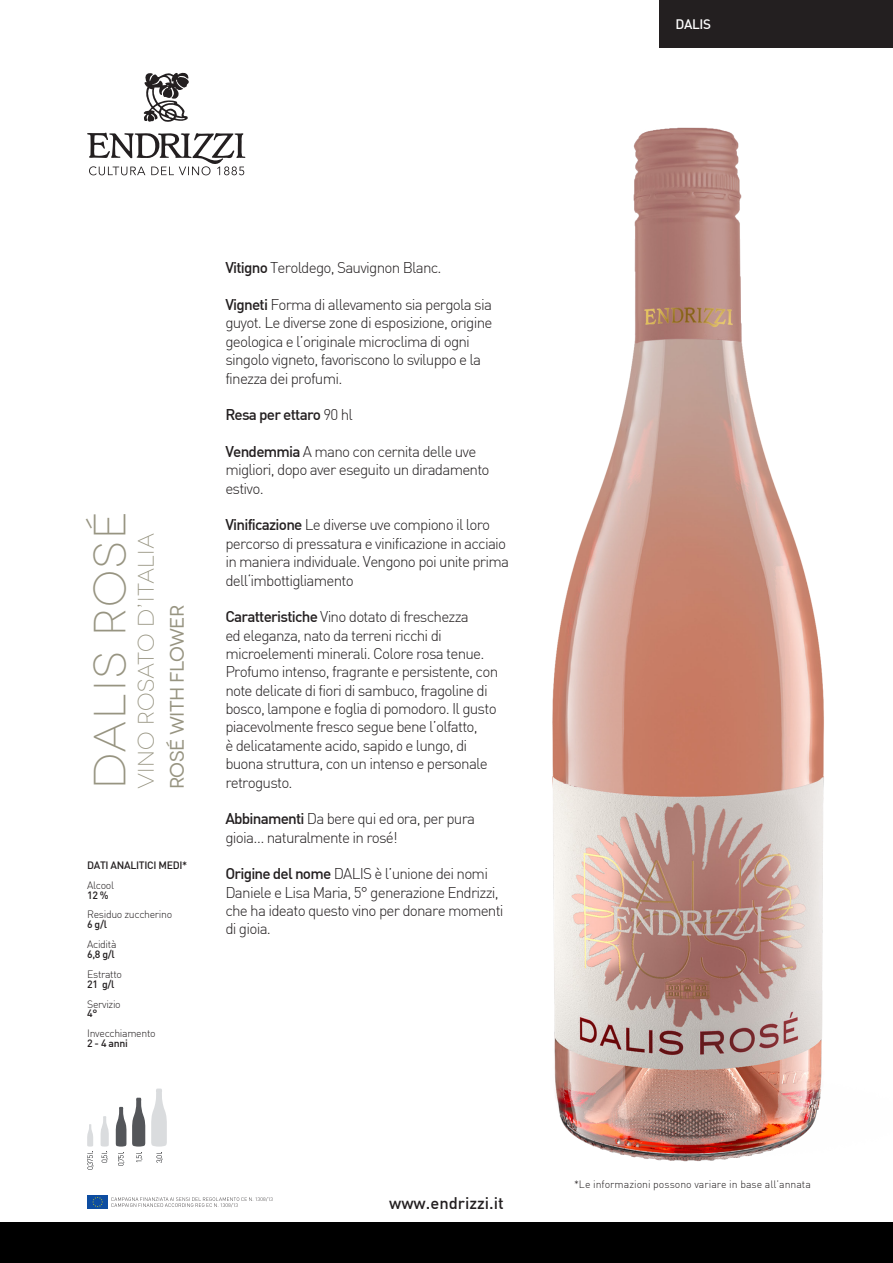
<style>
.page{position:relative;width:893px;height:1263px;background:#fff}
.page>*{position:absolute;margin:0;border:0;box-sizing:border-box;transform-origin:0 0}
.TESTOitalianoVINI{font:300 45px "Novecentowide";letter-spacing:.05em;color:#979481}
.TESTOitalianoVINI-2{font:300 22.5px "Novecentowide";letter-spacing:.015em;color:#979481}
.t1{font:19.5px "Novecentowide";letter-spacing:-.025em;color:#979481}
.t2{font:500 16.5px "DIN";color:#231f20}
.t3{font:300 15.3px/18.3px "DIN";letter-spacing:-.05em;color:#231f20}
.t4{font:500 15.3px "DIN";letter-spacing:-.05em;color:#231f20}
.TESTOitalianoVINI-3{font:500 13.5px "DIN";letter-spacing:-.03em;color:#fff}
.TESTOitalianoVINI-4{font:300 10.5px "DIN";letter-spacing:-.03em;color:#231f20}
.TESTOitalianoVINI-5{font:500 10.5px "DIN";letter-spacing:-.03em;color:#231f20}
.TESTOitalianoVINI-6{font:300 10.5px "DIN";color:#231f20}
.s1{font-weight:500}
.s2{font-weight:300}
</style>
<div class="page">
<img style="left:552px;top:47px;width:341px;height:1115px">
<svg style="left:144px;top:72px;width:45px;height:50px"></svg>
<svg style="left:87px;top:132px;width:158px;height:43px"></svg>
<div style="left:0;top:1222px;width:893px;height:41px;background:#000"></div>
<div style="left:659px;top:0;width:234px;height:47px;background:#231f20"></div>
<div style="left:87px;top:1195px;width:21px;height:14px;background:#0d4da1"></div>
<svg style="left:92px;top:1197px;width:11px;height:10px"></svg>
<svg style="left:111px;top:1197px;width:161px;height:10px"></svg>
<svg style="left:156px;top:1152px;width:7px;height:11px"></svg>
<svg style="left:136px;top:1152px;width:7px;height:10px"></svg>
<svg style="left:118px;top:1152px;width:7px;height:13px"></svg>
<svg style="left:102px;top:1152px;width:6px;height:10px"></svg>
<svg style="left:87px;top:1152px;width:7px;height:17px"></svg>
<svg style="left:151px;top:1088px;width:16px;height:58px"></svg>
<svg style="left:132px;top:1098px;width:13px;height:48px"></svg>
<svg style="left:116px;top:1107px;width:10px;height:39px"></svg>
<svg style="left:101px;top:1116px;width:8px;height:30px"></svg>
<svg style="left:87px;top:1124px;width:6px;height:22px"></svg>
<p class="TESTOitalianoVINI-3" style="left:676px;top:15px;width:37px">DALIS</p>
<p class="TESTOitalianoVINI" style="left:84px;top:789px;width:279px;rotate:-90deg">DALIS ROSé</p>
<p class="TESTOitalianoVINI-2" style="left:133px;top:789px;width:258px;rotate:-90deg">Vino rosato d’italia</p>
<p class="t1" style="left:166px;top:789px;width:186px;rotate:-90deg">Rosé with Flower</p>
<p class="TESTOitalianoVINI-5" style="left:87px;top:858px;width:102px">DATI ANALITICI MEDI*</p>
<p class="TESTOitalianoVINI-4" style="left:87px;top:878px;width:28px">Alcool</p>
<p class="TESTOitalianoVINI-5" style="left:87px;top:888px;width:23px">12 %</p>
<p class="TESTOitalianoVINI-4" style="left:87px;top:908px;width:87px">Residuo zuccherino</p>
<p class="TESTOitalianoVINI-5" style="left:87px;top:918px;width:21px">6 g/l</p>
<p class="TESTOitalianoVINI-4" style="left:87px;top:938px;width:31px">Acidità</p>
<p class="TESTOitalianoVINI-5" style="left:87px;top:947px;width:29px">6,8 g/l</p>
<p class="TESTOitalianoVINI-4" style="left:87px;top:967px;width:36px">Estratto</p>
<p class="TESTOitalianoVINI-5" style="left:87px;top:977px;width:29px">21 g/l</p>
<p class="TESTOitalianoVINI-4" style="left:87px;top:997px;width:35px">Servizio</p>
<p class="TESTOitalianoVINI-5" style="left:87px;top:1007px;width:12px">4°</p>
<p class="TESTOitalianoVINI-4" style="left:87px;top:1027px;width:70px">Invecchiamento</p>
<p class="TESTOitalianoVINI-5" style="left:87px;top:1036px;width:42px">2 - 4 anni</p>
<p class="t3" style="left:225px;top:259px;width:218px"><span class="s1">Vitigno</span> Teroldego, Sauvignon Blanc.</p>
<p class="t3" style="left:225px;top:295px;width:269px"><span class="s1">Vigneti</span> Forma di allevamento sia pergola sia guyot. Le diverse zone di esposizione, origine geologica e l’originale microclima di ogni singolo vigneto, favoriscono lo sviluppo e la finezza dei profumi.</p>
<p class="t4" style="left:225px;top:405px;width:129px">Resa per ettaro <span class="s2">90 hl</span></p>
<p class="t3" style="left:225px;top:442px;width:266px"><span class="s1">Vendemmia</span> A mano con cernita delle uve migliori, dopo aver eseguito un diradamento estivo.</p>
<p class="t3" style="left:225px;top:516px;width:285px"><span class="s1">Vinificazione</span> Le diverse uve compiono il loro percorso di pressatura e vinificazione in acciaio in maniera individuale. Vengono poi unite prima dell‘imbottigliamento</p>
<p class="t3" style="left:225px;top:607px;width:274px"><span class="s1">Caratteristiche</span> Vino dotato di freschezza<br>ed eleganza, nato da terreni ricchi di microelementi minerali. Colore rosa tenue.<br>Profumo intenso, fragrante e persistente, con note delicate di fiori di sambuco, fragoline di bosco, lampone e foglia di pomodoro. Il gusto piacevolmente fresco segue bene l’olfatto,<br>è delicatamente acido, sapido e lungo, di buona struttura, con un intenso e personale retrogusto.</p>
<p class="t3" style="left:225px;top:809px;width:251px"><span class="s1">Abbinamenti</span> Da bere qui ed ora, per pura gioia… naturalmente in rosé!</p>
<p class="t3" style="left:225px;top:864px;width:280px"><span class="s1">Origine del nome</span> DALIS è l’unione dei nomi Daniele e Lisa Maria, 5° generazione Endrizzi, che ha ideato questo vino per donare momenti di gioia.</p>
<p class="t2" style="left:389px;top:1192px;width:116px">www.endrizzi.it</p>
<p class="TESTOitalianoVINI-6" style="left:574px;top:1177px;width:238px">*Le informazioni possono variare in base all’annata</p>
</div>
